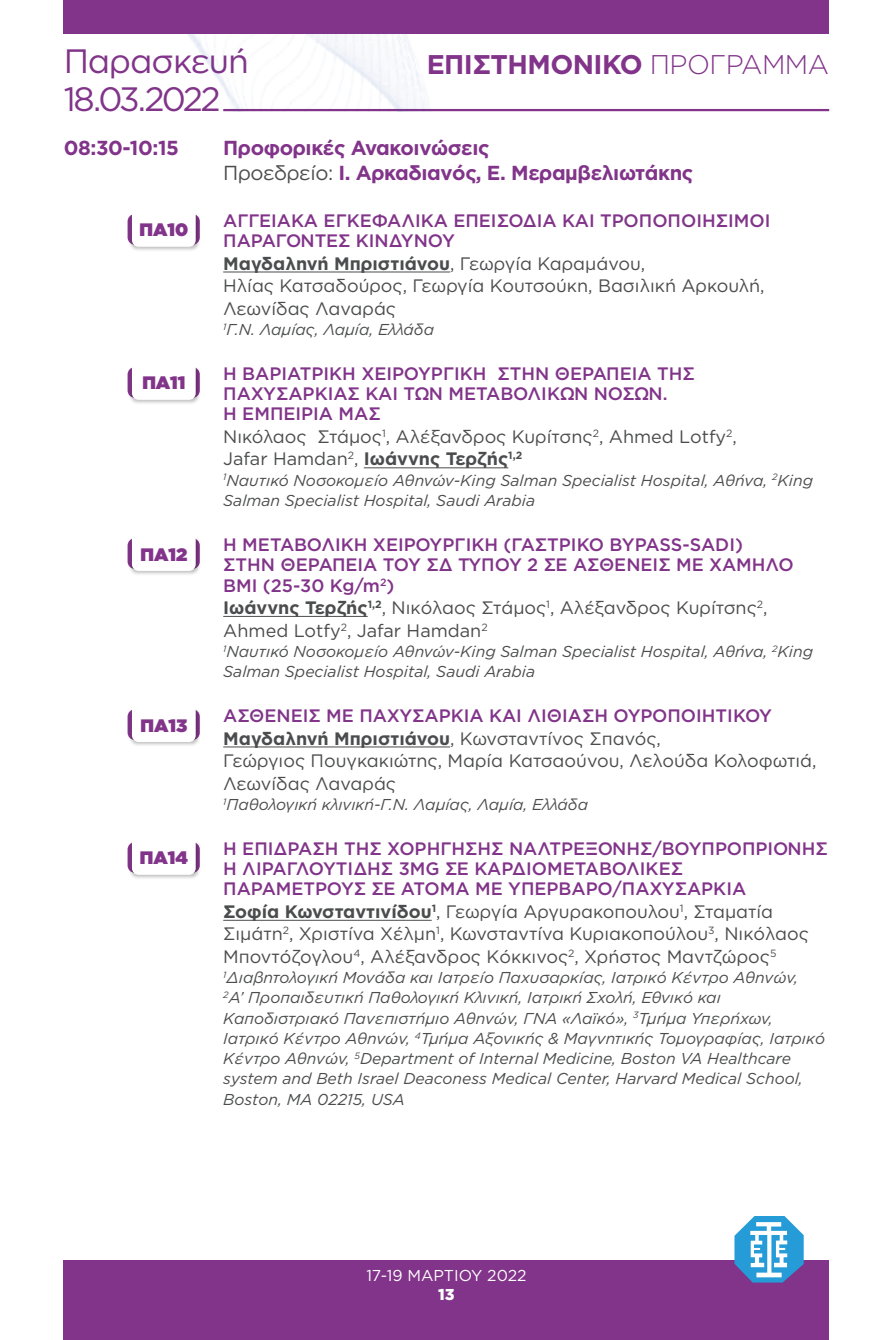
<style>
.page{position:relative;width:893px;height:1340px;background:#fff}
.page>*{position:absolute;margin:0;border:0;box-sizing:border-box;transform-origin:0 0}
.t1{font:33.75px "Gotham Greek";letter-spacing:-.04em;color:#813489}
.t2{font:700 27px "Gotham Greek";letter-spacing:-.02em;color:#813489}
.t3{font:700 20.25px/24.8px "Gotham Greek";letter-spacing:-.02em;color:#813489}
.t4{font:18px/22.5px "Gotham Greek";color:#4b4c4d}
.t5{font:500 18px/20.2px "Gotham Greek";color:#813489}
.t6{font:900 18px "Gotham Greek";color:#813489}
.t7{font:italic 15.75px/20.2px "Gotham Greek";color:#4b4c4d}
.t8{font:15.75px "Gotham Greek";color:#fff}
.t9{font:900 15.75px "Gotham Greek";color:#fff}
.s1{font-weight:300}
.s2{font-weight:400;color:#4b4c4d}
.s3{font-weight:700}
.s4{font-weight:500;color:#813489}
</style>
<div class="page">
<div style="left:64px;top:1260px;width:765px;height:79px;background:#813489"></div>
<div style="left:64px;top:0;width:765px;height:33px;background:#813489"></div>
<svg style="left:734px;top:1216px;width:70px;height:66px"></svg>
<hr style="left:223px;top:271px;width:227px;height:1px;background:#4b4c4d">
<hr style="left:364px;top:467px;width:144px;height:1px;background:#4b4c4d">
<hr style="left:223px;top:616px;width:145px;height:1px;background:#4b4c4d">
<hr style="left:223px;top:746px;width:227px;height:1px;background:#4b4c4d">
<hr style="left:223px;top:919px;width:209px;height:1px;background:#4b4c4d">
<img style="left:132px;top:247px;width:66px;height:4px">
<svg style="left:128px;top:214px;width:72px;height:33px"></svg>
<img style="left:132px;top:400px;width:66px;height:4px">
<svg style="left:128px;top:367px;width:72px;height:33px"></svg>
<img style="left:132px;top:571px;width:66px;height:4px">
<svg style="left:128px;top:538px;width:72px;height:33px"></svg>
<img style="left:132px;top:742px;width:66px;height:4px">
<svg style="left:128px;top:710px;width:72px;height:32px"></svg>
<img style="left:131px;top:874px;width:67px;height:5px">
<svg style="left:128px;top:842px;width:72px;height:32px"></svg>
<hr style="left:223px;top:109px;width:606px;height:2px;background:#813489">
<img style="left:64px;top:33px;width:404px;height:78px">
<h1 class="t1" style="left:64px;top:42px;width:187px">Παρασκευή</h1>
<h2 class="t2" style="left:427px;top:48px;width:402px">ΕΠΙΣΤΗΜΟΝΙΚΌ <span class="s1">ΠΡΌΓΡΑΜΜΑ</span></h2>
<h1 class="t1" style="left:64px;top:81px;width:158px">18.03.2022</h1>
<p class="t3" style="left:64px;top:135px;width:117px">08:30-10:15</p>
<p class="t3" style="left:223px;top:135px;width:472px">Προφορικές Ανακοινώσεις<br><span class="s2">Προεδρείο:</span> Ι. Αρκαδιανός, Ε. Μεραμβελιωτάκης</p>
<p class="t6" style="left:140px;top:219px;width:50px">ΠΑ10</p>
<p class="t5" style="left:223px;top:210px;width:549px">ΑΓΓΕΙΑΚΑ ΕΓΚΕΦΑΛΙΚΑ ΕΠΕΙΣΟΔΙΑ ΚΑΙ ΤΡΟΠΟΠΟΙΗΣΙΜΟΙ<br>ΠΑΡΑΓΟΝΤΕΣ ΚΙΝΔΥΝΟΥ</p>
<p class="t4" style="left:223px;top:252px;width:543px"><span class="s3">Μαγδαληνή Μπριστιάνου</span>, Γεωργία Καραμάνου,<br>Ηλίας Κατσαδούρος, Γεωργία Κουτσούκη, Βασιλική Αρκουλή,<br>Λεωνίδας Λαναράς</p>
<p class="t7" style="left:223px;top:319px;width:212px"><sup>1</sup>Γ.Ν. Λαμίας, Λαμία, Ελλάδα</p>
<p class="t6" style="left:142px;top:372px;width:45px">ΠΑ11</p>
<p class="t5" style="left:223px;top:363px;width:473px">Η ΒΑΡΙΑΤΡΙΚΗ ΧΕΙΡΟΥΡΓΙΚΗ ΣΤΗΝ ΘΕΡΑΠΕΙΑ ΤΗΣ<br>ΠΑΧΥΣΑΡΚΙΑΣ ΚΑΙ ΤΩΝ ΜΕΤΑΒΟΛΙΚΩΝ ΝΟΣΩΝ.<br>Η ΕΜΠΕΙΡΙΑ ΜΑΣ</p>
<p class="t4" style="left:223px;top:425px;width:515px">Νικόλαος Στάμος<sup>1</sup>, Αλέξανδρος Κυρίτσης<sup>2</sup>, Ahmed Lotfy<sup>2</sup>,<br>Jafar Hamdan<sup>2</sup>, <span class="s3">Ιωάννης Τερζής</span><sup>1,2</sup></p>
<p class="t7" style="left:223px;top:470px;width:591px"><sup>1</sup>Ναυτικό Νοσοκομείο Αθηνών-King Salman Specialist Hospital, Αθήνα, <sup>2</sup>King<br>Salman Specialist Hospital, Saudi Arabia</p>
<p class="t6" style="left:141px;top:543px;width:48px">ΠΑ12</p>
<p class="t5" style="left:223px;top:534px;width:572px">Η ΜΕΤΑΒΟΛΙΚΗ ΧΕΙΡΟΥΡΓΙΚΗ (ΓΑΣΤΡΙΚΟ BYPASS-SADI)<br>ΣΤΗΝ ΘΕΡΑΠΕΙΑ ΤΟΥ ΣΔ ΤΥΠΟΥ 2 ΣΕ ΑΣΘΕΝΕΙΣ ΜΕ ΧΑΜΗΛΟ<br>ΒΜΙ (25-30 Kg/m<sup>2</sup>)</p>
<p class="t4" style="left:223px;top:596px;width:546px"><span class="s3">Ιωάννης Τερζής</span><sup>1,2</sup>, Νικόλαος Στάμος<sup>1</sup>, Αλέξανδρος Κυρίτσης<sup>2</sup>,<br>Ahmed Lotfy<sup>2</sup>, Jafar Hamdan<sup>2</sup></p>
<p class="t7" style="left:223px;top:641px;width:591px"><sup>1</sup>Ναυτικό Νοσοκομείο Αθηνών-King Salman Specialist Hospital, Αθήνα, <sup>2</sup>King<br>Salman Specialist Hospital, Saudi Arabia</p>
<p class="t6" style="left:141px;top:714px;width:48px">ΠΑ13</p>
<p class="t4" style="left:223px;top:704px;width:595px"><span class="s4">ΑΣΘΕΝΕΙΣ ΜΕ ΠΑΧΥΣΑΡΚΙΑ ΚΑΙ ΛΙΘΙΑΣΗ ΟΥΡΟΠΟΙΗΤΙΚΟΥ </span><span class="s3">Μαγδαληνή Μπριστιάνου</span>, Κωνσταντίνος Σπανός,<br>Γεώργιος Πουγκακιώτης, Μαρία Κατσαούνου, Λελούδα Κολοφωτιά, Λεωνίδας Λαναράς</p>
<p class="t7" style="left:223px;top:794px;width:366px"><sup>1</sup>Παθολογική κλινική-Γ.Ν. Λαμίας, Λαμία, Ελλάδα</p>
<p class="t6" style="left:140px;top:847px;width:49px">ΠΑ14</p>
<p class="t5" style="left:223px;top:838px;width:606px">Η ΕΠΙΔΡΑΣΗ ΤΗΣ ΧΟΡΗΓΗΣΗΣ ΝΑΛΤΡΕΞΟΝΗΣ/ΒΟΥΠΡΟΠΡΙΟΝΗΣ<br>Η ΛΙΡΑΓΛΟΥΤΙΔΗΣ 3MG ΣΕ ΚΑΡΔΙΟΜΕΤΑΒΟΛΙΚΕΣ<br>ΠΑΡΑΜΕΤΡΟΥΣ ΣΕ ΑΤΟΜΑ ΜΕ ΥΠΕΡΒΑΡΟ/ΠΑΧΥΣΑΡΚΙΑ</p>
<p class="t4" style="left:223px;top:900px;width:587px"><span class="s3">Σοφία Κωνσταντινίδου</span><sup>1</sup>, Γεωργία Αργυρακοπουλου<sup>1</sup>, Σταματία<br>Σιμάτη<sup>2</sup>, Χριστίνα Χέλμη<sup>1</sup>, Κωνσταντίνα Κυριακοπούλου<sup>3</sup>, Νικόλαος<br>Μποντόζογλου<sup>4</sup>, Αλέξανδρος Κόκκινος<sup>2</sup>, Χρήστος Μαντζώρος<sup>5</sup></p>
<p class="t7" style="left:223px;top:967px;width:603px"><sup>1</sup>Διαβητολογική Μονάδα και Ιατρείο Παχυσαρκίας, Ιατρικό Κέντρο Αθηνών,<br><sup>2</sup>Α’ Προπαιδευτική Παθολογική Κλινική, Ιατρική Σχολή, Εθνικό και Καποδιστριακό Πανεπιστήμιο Αθηνών, ΓΝΑ «Λαϊκό», <sup>3</sup>Τμήμα Υπερήχων, Ιατρικό Κέντρο Αθηνών, <sup>4</sup>Τμήμα Αξονικής &amp; Μαγνητικής Τομογραφίας, Ιατρικό Κέντρο Αθηνών, <sup>5</sup>Department of Internal Medicine, Boston VA Healthcare system and Beth Israel Deaconess Medical Center, Harvard Medical School, Boston, MA 02215, USA</p>
<p class="t8" style="left:366px;top:1266px;width:162px">17-19 ΜΑΡΤΊΟΥ 2022</p>
<p class="t9" style="left:438px;top:1285px;width:18px">13</p>
</div>
